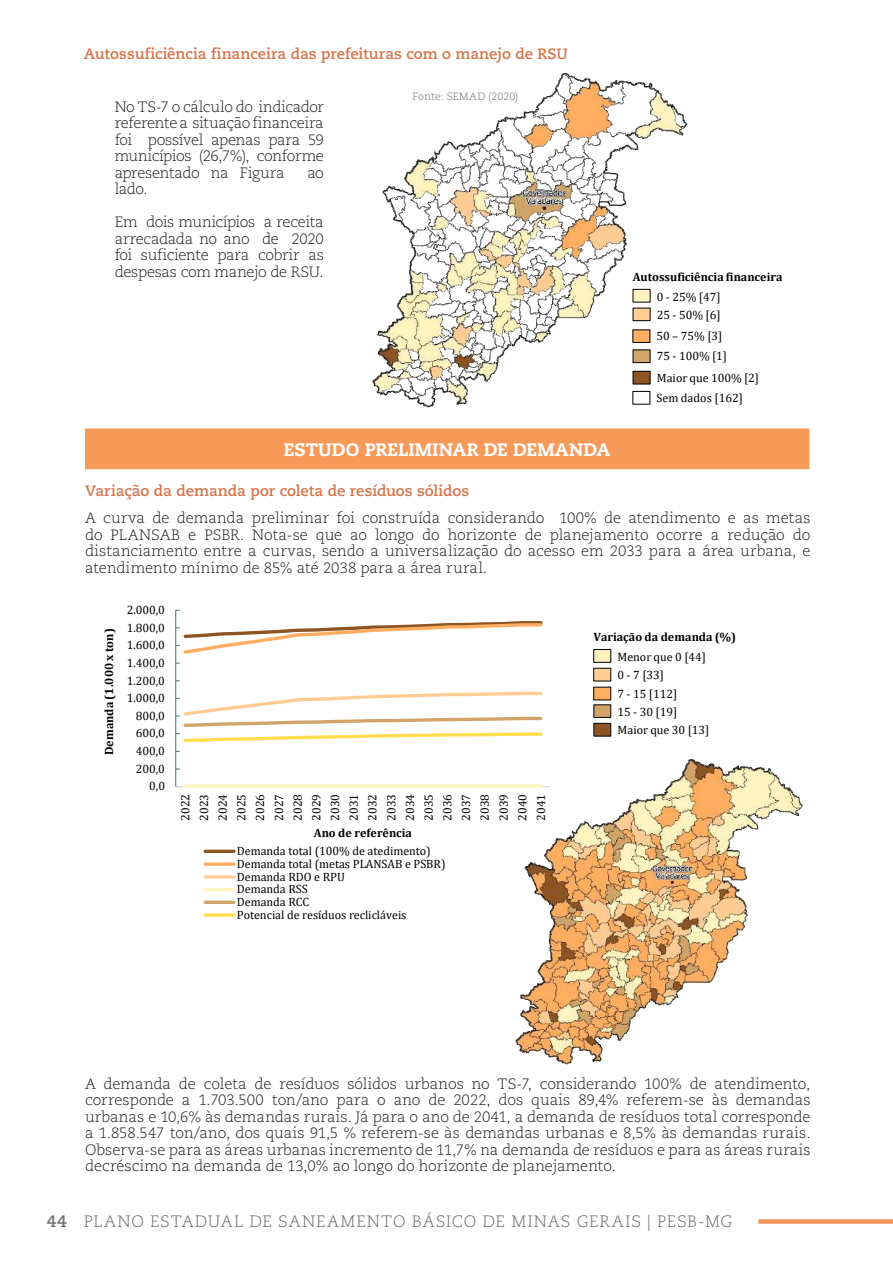
<style>
.page{position:relative;width:893px;height:1263px;background:#fff}
.page>*{position:absolute;margin:0;border:0;box-sizing:border-box;transform-origin:0 0}
.t1{font:800 18px "Caecilia LT Std";letter-spacing:.005em;color:#fff}
.t2{font:300 16.5px "Caecilia LT Std";letter-spacing:.05em;color:#6c6d70}
.t3{font:300 15px/16.5px "Caecilia LT Std";letter-spacing:-.015em;color:#231f20;text-align:justify}
.t4{font:700 15px "Caecilia LT Std";letter-spacing:-.005em;color:#d5744a}
.t5{font:12px/18.8px "Cambria";color:#000}
.t6{font:700 12px "Cambria";color:#000}
.t7{font:300 10.5px "Caecilia LT Std";letter-spacing:.015em;color:#6c6d70}
.s1{font-weight:700}
</style>
<div class="page">
<div style="left:758px;top:1219px;width:135px;height:5px;background:#f79959"></div>
<img style="left:372px;top:73px;width:316px;height:335px">
<div style="left:86px;top:429px;width:723px;height:39px;background:#f79959"></div>
<div style="left:85px;top:428px;width:724px;height:41px;border:2px solid #f79959"></div>
<div style="left:633px;top:289px;width:17px;height:13px;background:#fff3bf;border:1px solid #000"></div>
<div style="left:633px;top:308px;width:17px;height:13px;background:#ffcd94;border:1px solid #000"></div>
<div style="left:633px;top:330px;width:17px;height:13px;background:#ffad60;border:1px solid #000"></div>
<div style="left:633px;top:391px;width:17px;height:13px;background:#fff"></div>
<div style="left:633px;top:391px;width:17px;height:13px;border:1px solid #000"></div>
<div style="left:633px;top:350px;width:17px;height:13px;background:#d1a56a;border:1px solid #000"></div>
<div style="left:633px;top:371px;width:17px;height:13px;background:#8d5524;border:1px solid #000"></div>
<hr style="left:175px;top:610px;width:1px;height:177px;background:#57807f">
<svg style="left:176px;top:619px;width:367px;height:37px"></svg>
<svg style="left:176px;top:783px;width:235px;height:4px"></svg>
<svg style="left:176px;top:690px;width:367px;height:54px"></svg>
<hr style="left:205px;top:850px;width:29px;height:3px;background:#8d5524">
<svg style="left:205px;top:862px;width:29px;height:4px"></svg>
<hr style="left:205px;top:875px;width:29px;height:3px;background:#ffcd94">
<hr style="left:205px;top:888px;width:29px;height:3px;background:#fff3bf">
<svg style="left:205px;top:900px;width:29px;height:4px"></svg>
<svg style="left:205px;top:913px;width:29px;height:4px"></svg>
<img style="left:411px;top:759px;width:392px;height:306px">
<div style="left:593px;top:649px;width:18px;height:13px;background:#fff3bf;border:1px solid #000"></div>
<div style="left:593px;top:668px;width:18px;height:13px;background:#ffcd94;border:1px solid #000"></div>
<div style="left:593px;top:687px;width:18px;height:13px;background:#ffad60"></div>
<div style="left:594px;top:705px;width:17px;height:13px;background:#d1a56a;border:1px solid #000"></div>
<div style="left:594px;top:723px;width:17px;height:13px;background:#8d5524;border:1px solid #000"></div>
<p class="t4" style="left:84px;top:45px;width:486px">Autossuficiência financeira das prefeituras com o manejo de RSU</p>
<p class="t3" style="left:115px;top:98px;width:211px">No TS-7 o cálculo do indicador referente a situação financeira foi possível apenas para 59 municípios (26,7%), conforme apresentado na Figura</p>
<p class="t7" style="left:412px;top:91px;width:108px">Fonte: SEMAD (2020)</p>
<p class="t3" style="left:307px;top:164px;width:18px">ao</p>
<p class="t3" style="left:115px;top:181px;width:35px">lado.</p>
<p class="t3" style="left:115px;top:214px;width:211px">Em dois municípios a receita arrecadada no ano de 2020 foi suficiente para cobrir as despesas com manejo de RSU.</p>
<p class="t1" style="left:284px;top:438px;width:328px">ESTUDO PRELIMINAR DE DEMANDA</p>
<p class="t6" style="left:633px;top:268px;width:151px">Autossuficiência financeira</p>
<p class="t5" style="left:657px;top:287px;width:65px;line-height:18px">0 - 25% [47]<br>25 - 50% [6]</p>
<p class="t5" style="left:657px;top:327px;width:67px">50 – 75% [3]</p>
<p class="t5" style="left:657px;top:346px;width:104px;line-height:21.5px">75 - 100% [1]<br>Maior que 100% [2]</p>
<p class="t5" style="left:657px;top:388px;width:88px">Sem dados [162]</p>
<p class="t4" style="left:85px;top:482px;width:386px">Variação da demanda por coleta de resíduos sólidos</p>
<p class="t3" style="left:85px;top:510px;width:727px">A curva de demanda preliminar foi construída considerando 100% de atendimento e as metas do PLANSAB e PSBR. Nota-se que ao longo do horizonte de planejamento ocorre a redução do distanciamento entre a curvas, sendo a universalização do acesso em 2033 para a área urbana, e atendimento mínimo de 85% até 2038 para a área rural.</p>
<p class="t6" style="left:101px;top:755px;width:128px;rotate:-90deg">Demanda (1.000 x ton)</p>
<p class="t5" style="left:127px;top:600px;width:40px">2.000,0</p>
<p class="t5" style="left:127px;top:618px;width:40px">1.800,0</p>
<p class="t5" style="left:127px;top:636px;width:40px">1.600,0</p>
<p class="t5" style="left:127px;top:653px;width:40px">1.400,0</p>
<p class="t5" style="left:127px;top:671px;width:40px">1.200,0</p>
<p class="t5" style="left:127px;top:689px;width:40px">1.000,0</p>
<p class="t5" style="left:136px;top:706px;width:31px">800,0</p>
<p class="t5" style="left:136px;top:724px;width:31px">600,0</p>
<p class="t5" style="left:136px;top:741px;width:31px">400,0</p>
<p class="t5" style="left:136px;top:759px;width:31px">200,0</p>
<p class="t5" style="left:149px;top:777px;width:17px">0,0</p>
<p class="t5" style="left:176px;top:821px;width:28px;text-align:justify;rotate:-90deg">2022<br>2023<br>2024<br>2025<br>2026<br>2027<br>2028<br>2029<br>2030<br>2031<br>2032<br>2033<br>2034<br>2035<br>2036<br>2037<br>2038<br>2039<br>2040<br>2041</p>
<p class="t6" style="left:314px;top:824px;width:100px">Ano de referência</p>
<p class="t5" style="left:237px;top:845px;width:210px;line-height:12.8px">Demanda total (100% de atedimento)<br>Demanda total (metas PLANSAB e PSBR)<br>Demanda RDO e RPU<br>Demanda RSS<br>Demanda RCC<br>Potencial de resíduos reclicláveis</p>
<p class="t6" style="left:593px;top:629px;width:144px">Variação da demanda (%)</p>
<p class="t5" style="left:617px;top:648px;width:90px;line-height:18px">Menor que 0 [44]<br>0 - 7 [33]</p>
<p class="t5" style="left:617px;top:684px;width:61px">7 - 15 [112]</p>
<p class="t5" style="left:618px;top:703px;width:93px;line-height:18px">15 - 30 [19]<br>Maior que 30 [13]</p>
<p class="t3" style="left:85px;top:1076px;width:727px">A demanda de coleta de resíduos sólidos urbanos no TS-7, considerando 100% de atendimento, corresponde a 1.703.500 ton/ano para o ano de 2022, dos quais 89,4% referem-se às demandas urbanas e 10,6% às demandas rurais. Já para o ano de 2041, a demanda de resíduos total corresponde a 1.858.547 ton/ano, dos quais 91,5 % referem-se às demandas urbanas e 8,5% às demandas rurais.<br>Observa-se para as áreas urbanas incremento de 11,7% na demanda de resíduos e para as áreas rurais decréscimo na demanda de 13,0% ao longo do horizonte de planejamento.</p>
<p class="t2" style="left:47px;top:1212px;width:687px"><span class="s1">44</span> PLANO ESTADUAL DE SANEAMENTO BÁSICO DE MINAS GERAIS | PESB-MG</p>
</div>
